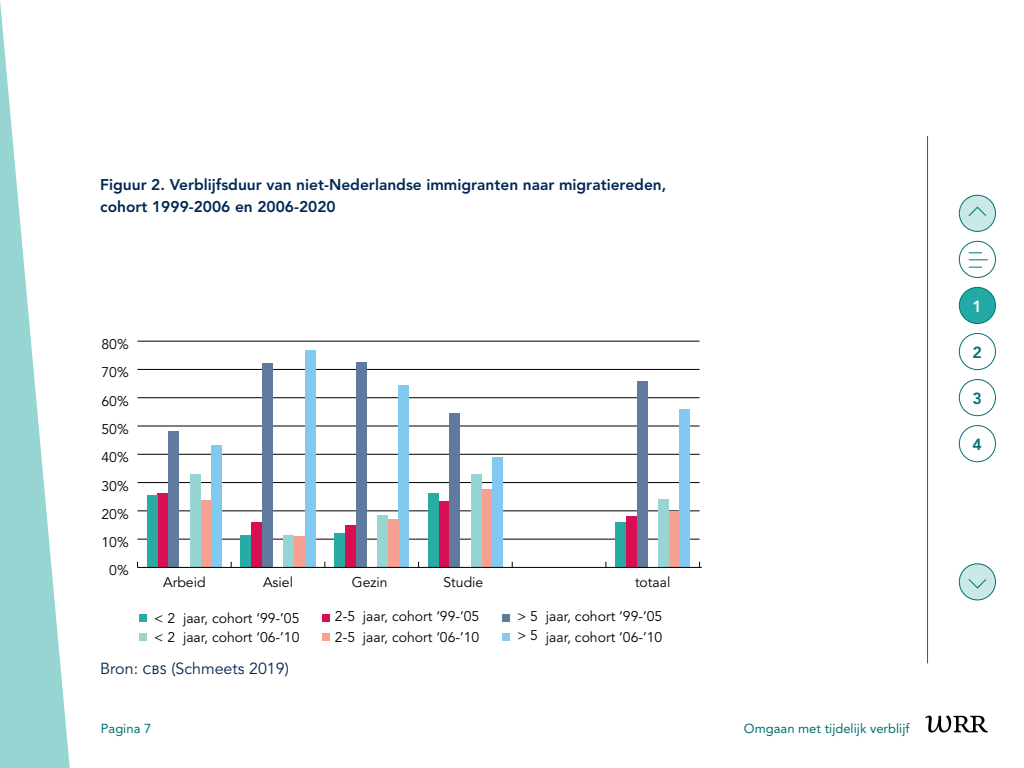
<style>
.page{position:relative;width:1024px;height:768px;background:#fff}
.page>*{position:absolute;margin:0;border:0;box-sizing:border-box;transform-origin:0 0}
.Figuur_bron{font:16px "Avenir LT Std";color:#002853}
.t1{font:800 16px "Avenir LT Std";color:#007073}
.t2{font:800 16px "Avenir LT Std";color:#fff}
.Figuur_titel{font:800 15.5px/22px "Avenir LT Std";color:#002853}
.t3{font:14px "Avenir LT Std";color:#000}
.t4{font:13px "Avenir LT Std";color:#007073}
.s1{font-family:"Avenir Next"}
</style>
<div class="page">
<svg style="left:0;top:1px;width:70px;height:767px"></svg>
<svg style="left:925px;top:715px;width:63px;height:17px"></svg>
<hr style="left:927px;top:136px;width:1px;height:527px;background:#007073">
<div style="left:959px;top:425px;width:37px;height:37px;border:1px solid #007073;border-radius:50%"></div>
<div style="left:959px;top:379px;width:37px;height:37px;border:1px solid #007073;border-radius:50%"></div>
<div style="left:959px;top:333px;width:37px;height:37px;border:1px solid #007073;border-radius:50%"></div>
<div style="left:959px;top:564px;width:36px;height:36px;background:#c9e8e6;border-radius:50%"></div>
<div style="left:959px;top:563px;width:37px;height:37px;border:1px solid #007073;border-radius:50%"></div>
<svg style="left:968px;top:579px;width:19px;height:10px"></svg>
<div style="left:959px;top:195px;width:36px;height:36px;background:#c9e8e6;border-radius:50%"></div>
<div style="left:959px;top:195px;width:37px;height:37px;border:1px solid #007073;border-radius:50%"></div>
<svg style="left:968px;top:206px;width:19px;height:11px"></svg>
<div style="left:959px;top:241px;width:37px;height:37px;border:1px solid #007073;border-radius:50%"></div>
<svg style="left:969px;top:259px;width:19px;height:1px"></svg>
<svg style="left:969px;top:252px;width:13px;height:1px"></svg>
<svg style="left:969px;top:267px;width:13px;height:1px"></svg>
<div style="left:959px;top:287px;width:36px;height:37px;background:#24aaa5;border-radius:50%"></div>
<div style="left:959px;top:287px;width:37px;height:37px;border:1px solid #007073;border-radius:50%"></div>
<div style="left:139px;top:614px;width:8px;height:8px;background:#26aba5"></div>
<div style="left:322px;top:614px;width:7px;height:8px;background:#d70f52"></div>
<div style="left:502px;top:614px;width:8px;height:8px;background:#5f7a9c"></div>
<div style="left:139px;top:633px;width:8px;height:7px;background:#96d5d2"></div>
<div style="left:322px;top:633px;width:7px;height:7px;background:#f7a193"></div>
<div style="left:502px;top:633px;width:8px;height:7px;background:#82c9f0"></div>
<hr style="left:138px;top:539px;width:562px;height:1px;background:#000">
<hr style="left:138px;top:511px;width:562px;height:1px;background:#000">
<hr style="left:138px;top:482px;width:562px;height:1px;background:#000">
<hr style="left:138px;top:454px;width:562px;height:1px;background:#000">
<hr style="left:138px;top:426px;width:562px;height:1px;background:#000">
<hr style="left:138px;top:397px;width:562px;height:1px;background:#000">
<hr style="left:138px;top:369px;width:562px;height:1px;background:#000">
<hr style="left:138px;top:341px;width:562px;height:1px;background:#000">
<div style="left:211px;top:445px;width:11px;height:122px;background:#82c9f0"></div>
<div style="left:305px;top:350px;width:10px;height:217px;background:#82c9f0"></div>
<div style="left:398px;top:385px;width:11px;height:182px;background:#82c9f0"></div>
<div style="left:492px;top:457px;width:11px;height:110px;background:#82c9f0"></div>
<div style="left:679px;top:409px;width:11px;height:158px;background:#82c9f0"></div>
<div style="left:200px;top:500px;width:11px;height:67px;background:#f7a193"></div>
<div style="left:294px;top:536px;width:11px;height:31px;background:#f7a193"></div>
<div style="left:388px;top:519px;width:10px;height:48px;background:#f7a193"></div>
<div style="left:481px;top:489px;width:11px;height:78px;background:#f7a193"></div>
<div style="left:669px;top:511px;width:10px;height:56px;background:#f7a193"></div>
<div style="left:190px;top:474px;width:10px;height:93px;background:#96d5d2"></div>
<div style="left:283px;top:535px;width:11px;height:32px;background:#96d5d2"></div>
<div style="left:377px;top:515px;width:11px;height:52px;background:#96d5d2"></div>
<div style="left:471px;top:474px;width:10px;height:93px;background:#96d5d2"></div>
<div style="left:658px;top:499px;width:11px;height:68px;background:#96d5d2"></div>
<div style="left:168px;top:431px;width:11px;height:136px;background:#5f7a9c"></div>
<div style="left:262px;top:363px;width:11px;height:204px;background:#5f7a9c"></div>
<div style="left:356px;top:362px;width:10px;height:205px;background:#5f7a9c"></div>
<div style="left:449px;top:413px;width:11px;height:154px;background:#5f7a9c"></div>
<div style="left:637px;top:381px;width:10px;height:186px;background:#5f7a9c"></div>
<div style="left:158px;top:493px;width:10px;height:74px;background:#d70f52"></div>
<div style="left:251px;top:522px;width:11px;height:45px;background:#d70f52"></div>
<div style="left:345px;top:525px;width:11px;height:42px;background:#d70f52"></div>
<div style="left:439px;top:501px;width:10px;height:66px;background:#d70f52"></div>
<div style="left:626px;top:516px;width:11px;height:51px;background:#d70f52"></div>
<div style="left:147px;top:495px;width:11px;height:72px;background:#26aba5"></div>
<div style="left:241px;top:535px;width:10px;height:32px;background:#26aba5"></div>
<div style="left:334px;top:533px;width:11px;height:34px;background:#26aba5"></div>
<div style="left:428px;top:493px;width:11px;height:74px;background:#26aba5"></div>
<div style="left:615px;top:522px;width:11px;height:45px;background:#26aba5"></div>
<hr style="left:138px;top:567px;width:564px;height:1px;background:#000">
<p class="Figuur_titel" style="left:100px;top:174px;width:568px">Figuur 2. Verblijfsduur van niet-Nederlandse immigranten naar migratiereden, cohort 1999-2006 en 2006-2020</p>
<p class="t3" style="left:101px;top:336px;width:29px">80%</p>
<p class="t3" style="left:101px;top:364px;width:29px">70%</p>
<p class="t3" style="left:101px;top:393px;width:29px">60%</p>
<p class="t3" style="left:101px;top:421px;width:29px">50%</p>
<p class="t3" style="left:101px;top:449px;width:29px">40%</p>
<p class="t3" style="left:101px;top:478px;width:29px">30%</p>
<p class="t3" style="left:101px;top:506px;width:29px">20%</p>
<p class="t3" style="left:101px;top:534px;width:29px">10%</p>
<p class="t3" style="left:109px;top:562px;width:21px">0%</p>
<p class="t3" style="left:163px;top:574px;width:44px">Arbeid</p>
<p class="t3" style="left:263px;top:574px;width:32px">Asiel</p>
<p class="t3" style="left:352px;top:574px;width:37px">Gezin</p>
<p class="t3" style="left:443px;top:574px;width:41px">Studie</p>
<p class="t3" style="left:635px;top:574px;width:37px">totaal</p>
<p class="t3" style="left:154px;top:610px;width:147px">&lt; 2 jaar, cohort ‘99-’05</p>
<p class="t3" style="left:335px;top:608px;width:146px">2-5 jaar, cohort ‘99-’05</p>
<p class="t3" style="left:517px;top:608px;width:147px">&gt; 5 jaar, cohort ‘99-’05</p>
<p class="t3" style="left:154px;top:629px;width:147px">&lt; 2 jaar, cohort ‘06-’10</p>
<p class="t3" style="left:335px;top:629px;width:146px">2-5 jaar, cohort ‘06-’10</p>
<p class="t3" style="left:517px;top:629px;width:147px">&gt; 5 jaar, cohort ‘06-’10</p>
<p class="Figuur_bron" style="left:100px;top:659px;width:190px">Bron: <span class="s1">cbs</span> (Schmeets 2019)</p>
<p class="t4" style="left:101px;top:721px;width:52px">Pagina 7</p>
<p class="t4" style="left:744px;top:721px;width:167px">Omgaan met tijdelijk verblijf</p>
<p class="t2" style="left:972px;top:296px;width:11px">1</p>
<p class="t1" style="left:972px;top:343px;width:11px">2</p>
<p class="t1" style="left:972px;top:389px;width:11px">3</p>
<p class="t1" style="left:972px;top:435px;width:11px">4</p>
</div>
